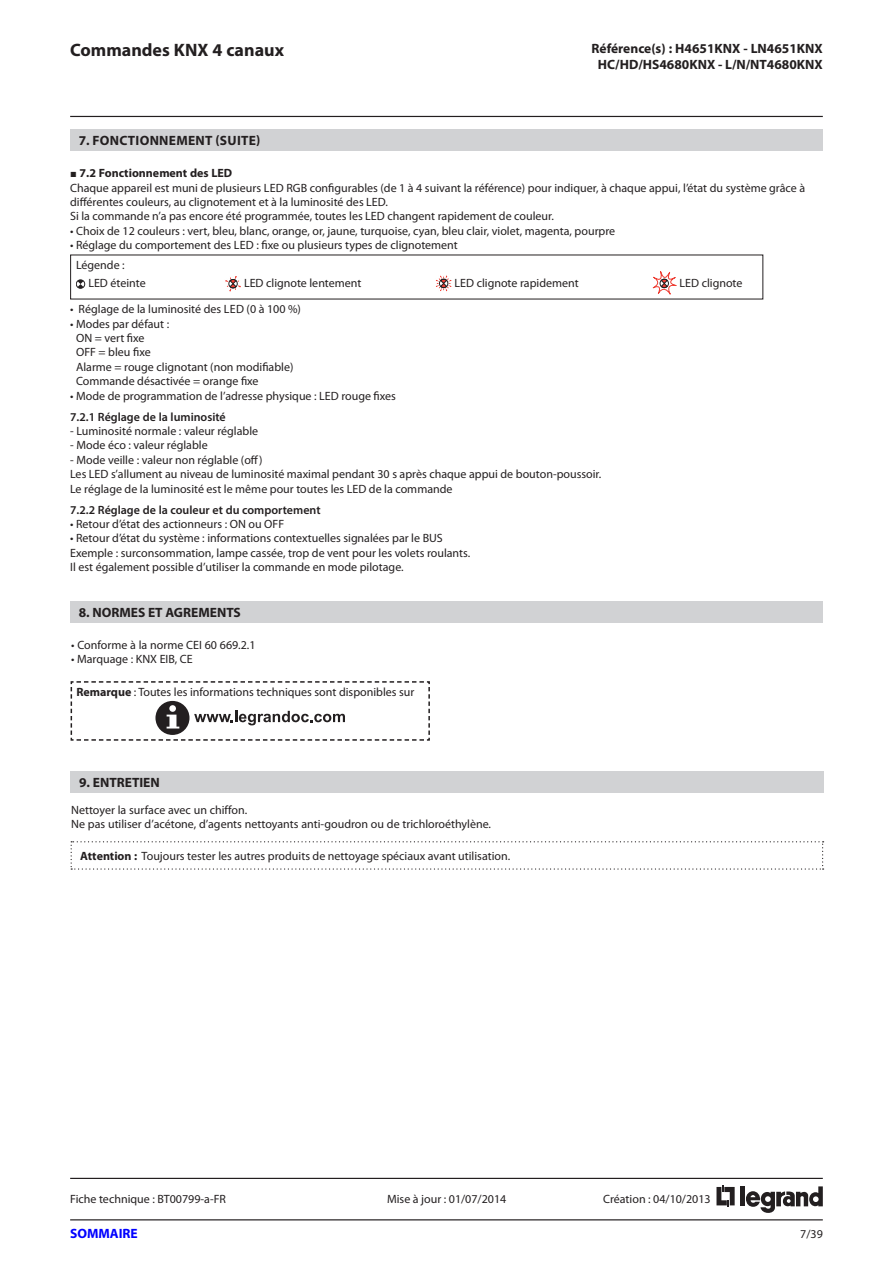
<style>
.page{position:relative;width:893px;height:1263px;background:#fff}
.page>*{position:absolute;margin:0;border:0;box-sizing:border-box;transform-origin:0 0}
.t1{font:700 18px "Myriad Pro";color:#231f20}
.t2{font:700 13.5px/16.2px "Myriad Pro";color:#231f20;text-align:center}
.t3{font:700 13.5px "Myriad Pro";letter-spacing:.02em;color:#231f20}
.t4{font:700 13.5px "Myriad Pro";color:#00f}
.Texte{font:12px/14.4px "Myriad Pro";color:#231f20}
.Texte-2{font:600 12px "Myriad Pro";color:#231f20}
.Texte-3{font:700 12px "Myriad Pro";color:#231f20}
.s1{font-weight:700}
</style>
<div class="page">
<hr style="left:70px;top:1219px;width:753px;height:1px;background:#231f20">
<hr style="left:70px;top:1178px;width:753px;height:1px;background:#231f20">
<hr style="left:70px;top:116px;width:753px;height:1px;background:#231f20">
<svg style="left:716px;top:1185px;width:19px;height:22px"></svg>
<hr style="left:741px;top:1186px;width:4px;height:20px;background:#231f20">
<svg style="left:746px;top:1186px;width:77px;height:27px"></svg>
<svg style="left:78px;top:282px;width:5px;height:4px"></svg>
<div style="left:76px;top:280px;width:9px;height:8px;border:1px solid #231f20;border-radius:50%"></div>
<svg style="left:225px;top:276px;width:16px;height:16px"></svg>
<div style="left:229px;top:279px;width:8px;height:9px;border:1px solid #231f20;border-radius:50%"></div>
<svg style="left:436px;top:275px;width:16px;height:17px"></svg>
<div style="left:439px;top:279px;width:9px;height:9px;border:1px solid #231f20;border-radius:50%"></div>
<svg style="left:652px;top:271px;width:24px;height:23px"></svg>
<div style="left:660px;top:279px;width:9px;height:9px;border:1px solid #231f20;border-radius:50%"></div>
<div style="left:70px;top:601px;width:753px;height:21px;background:#d1d2d4"></div>
<div style="left:70px;top:130px;width:753px;height:21px;background:#d1d2d4"></div>
<svg style="left:70px;top:681px;width:360px;height:60px"></svg>
<svg style="left:71px;top:841px;width:753px;height:29px"></svg>
<div style="left:71px;top:771px;width:753px;height:21px;background:#d1d2d4"></div>
<h1 class="t1" style="left:70px;top:38px;width:215px">Commandes KNX 4 canaux</h1>
<p class="t3" style="left:79px;top:132px;width:183px">7. FONCTIONNEMENT (SUITE)</p>
<p class="t2" style="left:591px;top:40px;width:233px">Référence(s) : H4651KNX - LN4651KNX<br>HC/HD/HS4680KNX - L/N/NT4680KNX</p>
<p class="Texte-3" style="left:80px;top:165px;width:154px">7.2 Fonctionnement des LED</p>
<p class="Texte" style="left:70px;top:180px;width:736px">Chaque appareil est muni de plusieurs LED RGB configurables (de 1 à 4 suivant la référence) pour indiquer, à chaque appui, l’état du système grâce à différentes couleurs, au clignotement et à la luminosité des LED.<br>Si la commande n’a pas encore été programmée, toutes les LED changent rapidement de couleur.</p>
<p class="Texte" style="left:70px;top:223px;width:547px">• Choix de 12 couleurs : vert, bleu, blanc, orange, or, jaune, turquoise, cyan, bleu clair, violet, magenta, pourpre</p>
<p class="Texte" style="left:76px;top:235px;width:383px;line-height:19.5px;text-indent:-6px">• Réglage du comportement des LED : fixe ou plusieurs types de clignotement<br>Légende :</p>
<p class="Texte" style="left:88px;top:276px;width:59px">LED éteinte</p>
<p class="Texte" style="left:244px;top:276px;width:119px">LED clignote lentement</p>
<p class="Texte" style="left:455px;top:276px;width:126px">LED clignote rapidement</p>
<p class="Texte" style="left:680px;top:276px;width:64px">LED clignote</p>
<p class="Texte" style="left:70px;top:302px;width:232px">• Réglage de la luminosité des LED (0 à 100 %)</p>
<p class="Texte" style="left:76px;top:316px;width:219px;text-indent:-6px">• Modes par défaut :<br>ON = vert fixe<br>OFF = bleu fixe<br>Alarme = rouge clignotant (non modifiable)<br>Commande désactivée = orange fixe</p>
<p class="Texte" style="left:70px;top:388px;width:327px">• Mode de programmation de l’adresse physique : LED rouge fixes</p>
<p class="Texte-2" style="left:70px;top:409px;width:157px">7.2.1 Réglage de la luminosité</p>
<p class="Texte" style="left:70px;top:424px;width:190px">- Luminosité normale : valeur réglable</p>
<p class="Texte" style="left:70px;top:438px;width:139px">- Mode éco : valeur réglable</p>
<p class="Texte" style="left:70px;top:452px;width:194px">- Mode veille : valeur non réglable (off)</p>
<p class="Texte" style="left:70px;top:467px;width:533px">Les LED s’allument au niveau de luminosité maximal pendant 30 s après chaque appui de bouton-poussoir.</p>
<p class="Texte" style="left:70px;top:481px;width:384px">Le réglage de la luminosité est le même pour toutes les LED de la commande</p>
<p class="Texte-2" style="left:70px;top:502px;width:252px">7.2.2 Réglage de la couleur et du comportement</p>
<p class="Texte" style="left:70px;top:517px;width:216px">• Retour d’état des actionneurs : ON ou OFF</p>
<p class="Texte" style="left:70px;top:531px;width:374px">• Retour d’état du système : informations contextuelles signalées par le BUS</p>
<p class="Texte" style="left:70px;top:545px;width:402px">Exemple : surconsommation, lampe cassée, trop de vent pour les volets roulants.</p>
<p class="Texte" style="left:70px;top:560px;width:335px">Il est également possible d’utiliser la commande en mode pilotage.</p>
<p class="t2" style="left:79px;top:603px;width:164px">8. NORMES ET AGREMENTS</p>
<p class="Texte" style="left:71px;top:638px;width:186px">• Conforme à la norme CEI 60 669.2.1</p>
<p class="Texte" style="left:71px;top:652px;width:123px">• Marquage : KNX EIB, CE</p>
<p class="Texte" style="left:76px;top:684px;width:340px"><span class="s1">Remarque</span> : Toutes les informations techniques sont disponibles sur</p>
<p class="t2" style="left:79px;top:774px;width:82px">9. ENTRETIEN</p>
<p class="Texte" style="left:71px;top:803px;width:178px">Nettoyer la surface avec un chiffon.</p>
<p class="Texte" style="left:71px;top:817px;width:421px">Ne pas utiliser d’acétone, d’agents nettoyants anti-goudron ou de trichloroéthylène.</p>
<p class="Texte" style="left:80px;top:848px;width:431px"><span class="s1">Attention :</span> Toujours tester les autres produits de nettoyage spéciaux avant utilisation.</p>
<p class="Texte" style="left:70px;top:1192px;width:157px">Fiche technique : BT00799-a-FR</p>
<p class="Texte" style="left:387px;top:1192px;width:121px">Mise à jour : 01/07/2014</p>
<p class="Texte" style="left:603px;top:1192px;width:109px">Création : 04/10/2013</p>
<p class="t4" style="left:70px;top:1224px;width:69px">SOMMAIRE</p>
<p class="Texte" style="left:800px;top:1226px;width:24px">7/39</p>
</div>
